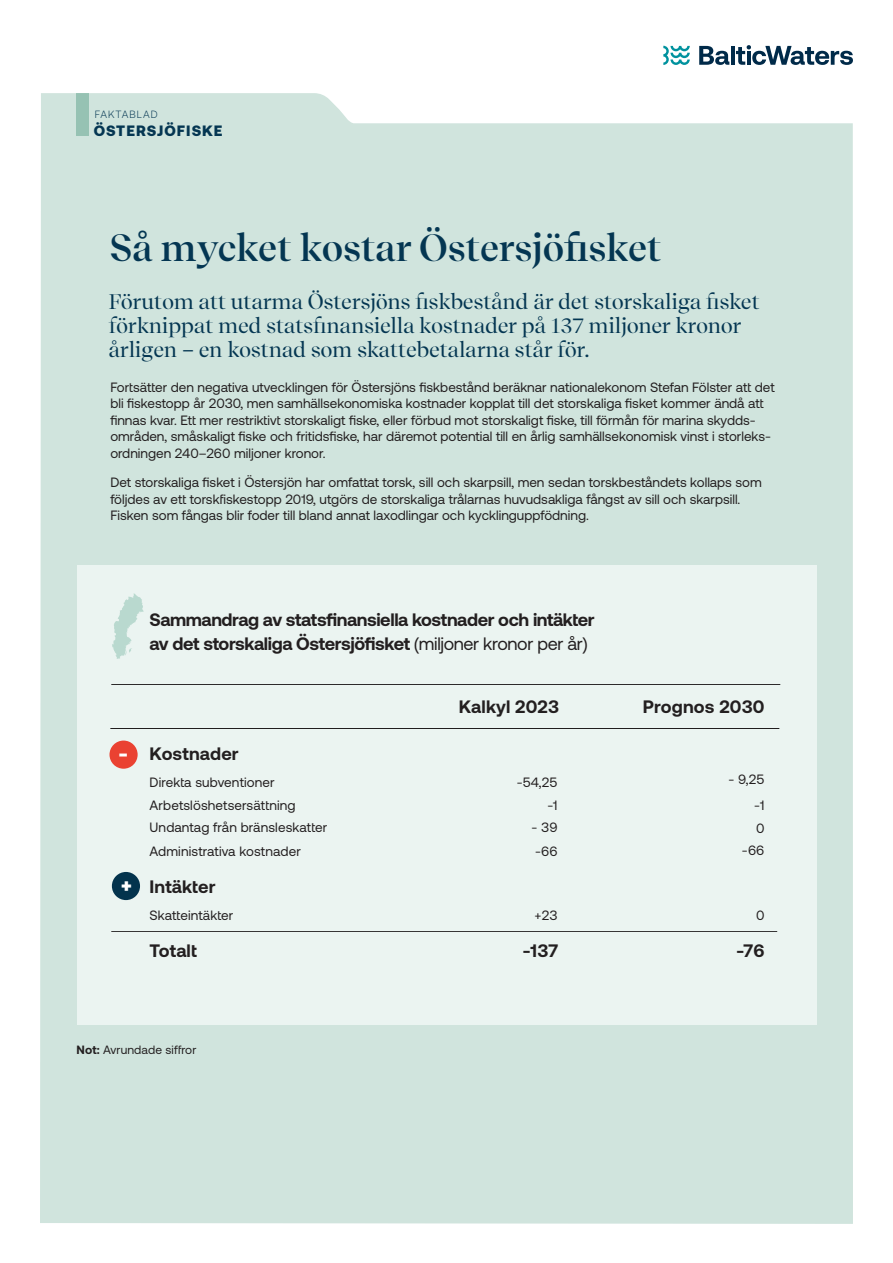
<style>
.page{position:relative;width:893px;height:1263px;background:#fff}
.page>*{position:absolute;margin:0;border:0;box-sizing:border-box;transform-origin:0 0}
.t1{font:600 37.5px "Recife Display";letter-spacing:.01em;color:#043652}
.t2{font:21px/24px "Recife Display";letter-spacing:.01em;color:#043652}
.t3{font:900 21px "Aeonik";color:#fff}
.t4{font:700 18px/24px "Aeonik";letter-spacing:-.02em;color:#231f20}
.t5{font:700 18px "Aeonik";letter-spacing:.01em;color:#231f20}
.t6{font:900 15px "Aeonik";letter-spacing:.07em;color:#043652}
.brödtext{font:13.5px/16.5px "Aeonik";color:#231f20}
.t7{font:12px "Aeonik";letter-spacing:.01em;color:#231f20}
.t8{font:300 10.5px "Aeonik";letter-spacing:.1em;color:#043652}
.s1{font-weight:400}
.s2{font-weight:700}
</style>
<div class="page">
<div style="left:40px;top:93px;width:813px;height:1131px;background:#d0e4dd"></div>
<div style="left:76px;top:93px;width:12px;height:42px;background:#96c2b3"></div>
<svg style="left:699px;top:46px;width:30px;height:19px"></svg>
<hr style="left:731px;top:46px;width:4px;height:19px;background:#002a49">
<svg style="left:736px;top:45px;width:117px;height:20px"></svg>
<svg style="left:663px;top:46px;width:27px;height:19px"></svg>
<div style="left:77px;top:566px;width:739px;height:459px;background:#ebf4f1"></div>
<hr style="left:111px;top:931px;width:666px;height:1px;background:#231f20">
<hr style="left:111px;top:684px;width:669px;height:1px;background:#231f20">
<hr style="left:110px;top:728px;width:669px;height:1px;background:#231f20">
<div style="left:112px;top:872px;width:28px;height:28px;background:#043652;border-radius:50%"></div>
<svg style="left:109px;top:740px;width:29px;height:29px"></svg>
<svg style="left:112px;top:594px;width:32px;height:65px"></svg>
<p class="t8" style="left:95px;top:108px;width:64px">FAKTABLAD</p>
<p class="t6" style="left:94px;top:122px;width:130px">ÖSTERSJÖFISKE</p>
<p class="t1" style="left:110px;top:220px;width:553px">Så mycket kostar Östersjöfisket</p>
<p class="t2" style="left:109px;top:289px;width:652px">Förutom att utarma Östersjöns fiskbestånd är det storskaliga fisket förknippat med statsfinansiella kostnader på 137 miljoner kronor årligen – en kostnad som skattebetalarna står för.</p>
<p class="brödtext" style="left:110px;top:379px;width:665px">Fortsätter den negativa utvecklingen för Östersjöns fiskbestånd beräknar nationalekonom Stefan Fölster att det bli fiskestopp år 2030, men samhällsekonomiska kostnader kopplat till det storskaliga fisket kommer ändå att finnas kvar. Ett mer restriktivt storskaligt fiske, eller förbud mot storskaligt fiske, till förmån för marina skydds&shy;områden, småskaligt fiske och fritidsfiske, har däremot potential till en årlig samhällsekonomisk vinst i storleks&shy;ordningen 240–260 miljoner kronor.</p>
<p class="brödtext" style="left:110px;top:474px;width:653px">Det storskaliga fisket i Östersjön har omfattat torsk, sill och skarpsill, men sedan torskbeståndets kollaps som följdes av ett torskfiskestopp 2019, utgörs de storskaliga trålarnas huvudsakliga fångst av sill och skarpsill.<br>Fisken som fångas blir foder till bland annat laxodlingar och kycklinguppfödning.</p>
<p class="t4" style="left:150px;top:608px;width:447px">Sammandrag av statsfinansiella kostnader och intäkter av det storskaliga Östersjöfisket <span class="s1">(miljoner kronor per år)</span></p>
<p class="t5" style="left:459px;top:696px;width:102px">Kalkyl 2023</p>
<p class="t5" style="left:643px;top:696px;width:123px">Prognos 2030</p>
<p class="t3" style="left:119px;top:741px;width:10px">-</p>
<p class="t5" style="left:150px;top:744px;width:91px">Kostnader</p>
<p class="brödtext" style="left:150px;top:774px;width:127px">Direkta subventioner</p>
<p class="brödtext" style="left:517px;top:774px;width:42px">-54,25</p>
<p class="brödtext" style="left:150px;top:797px;width:148px">Arbetslöshetsersättning</p>
<p class="brödtext" style="left:547px;top:797px;width:12px">-1</p>
<p class="brödtext" style="left:150px;top:819px;width:179px">Undantag från bränsleskatter</p>
<p class="brödtext" style="left:531px;top:819px;width:28px">- 39</p>
<p class="brödtext" style="left:150px;top:843px;width:153px">Administrativa kostnader</p>
<p class="brödtext" style="left:535px;top:843px;width:24px">-66</p>
<p class="t5" style="left:150px;top:876px;width:68px">Intäkter</p>
<p class="brödtext" style="left:150px;top:907px;width:85px">Skatteintäkter</p>
<p class="brödtext" style="left:534px;top:907px;width:25px">+23</p>
<p class="t3" style="left:121px;top:873px;width:12px">+</p>
<p class="brödtext" style="left:728px;top:771px;width:37px">- 9,25</p>
<p class="brödtext" style="left:754px;top:797px;width:12px">-1</p>
<p class="brödtext" style="left:756px;top:820px;width:10px">0</p>
<p class="brödtext" style="left:742px;top:842px;width:24px">-66</p>
<p class="brödtext" style="left:756px;top:907px;width:10px">0</p>
<p class="t4" style="left:150px;top:939px;width:49px">Totalt</p>
<p class="t4" style="left:523px;top:939px;width:37px">-137</p>
<p class="t4" style="left:736px;top:939px;width:30px">-76</p>
<p class="t7" style="left:77px;top:1043px;width:121px"><span class="s2">Not:</span> Avrundade siffror</p>
</div>
